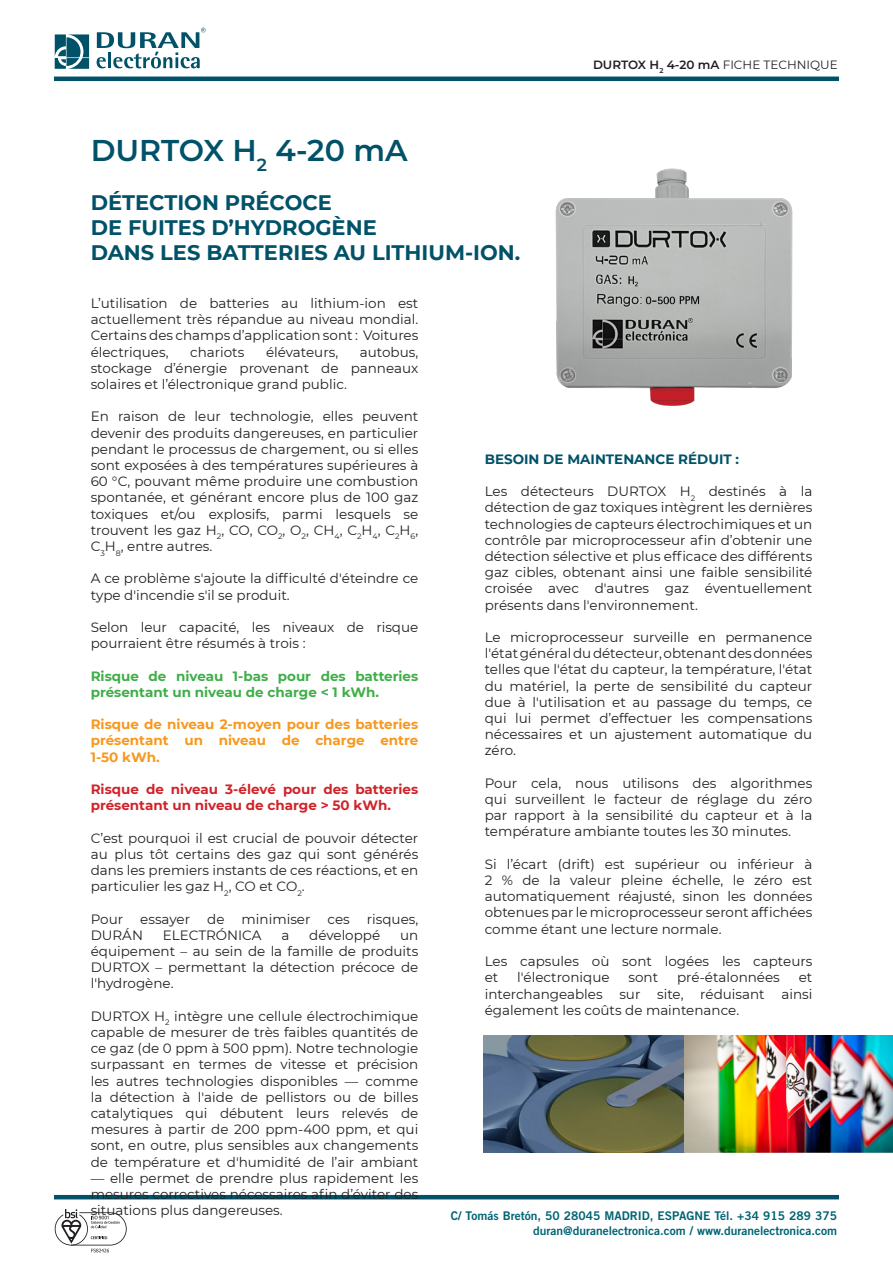
<style>
.page{position:relative;width:893px;height:1263px;background:#fff}
.page>*{position:absolute;margin:0;border:0;box-sizing:border-box;transform-origin:0 0}
.t1{font:100 30.15px "Montserrat";color:#015269}
.t2{font:700 21px "Montserrat";color:#015269}
.t3{font:13.5px/16.2px "Montserrat";color:#231f20;text-align:justify}
.t4{font:700 13.5px/16.2px "Montserrat";color:#f7981d;text-align:justify}
.t5{font:700 13.5px/16.2px "Montserrat";color:#d1232a}
.t6{font:700 13.5px/16.2px "Montserrat";color:#40ae49}
.t7{font:700 13.5px "Montserrat";color:#015269}
.t8{font:12px "Trade Gothic LT Std Bd 2";color:#016474}
.t9{font:12px "Montserrat";color:#231f20}
.s1{font-weight:100}
</style>
<div class="page">
<svg style="left:55px;top:34px;width:34px;height:35px"></svg>
<svg style="left:97px;top:28px;width:109px;height:40px"></svg>
<svg style="left:55px;top:1209px;width:72px;height:43px"></svg>
<hr style="left:54px;top:77px;width:785px;height:4px;background:#015269">
<hr style="left:54px;top:1195px;width:785px;height:4px;background:#015269">
<img style="left:555px;top:168px;width:238px;height:238px">
<img style="left:484px;top:1036px;width:409px;height:116px">
<p class="t9" style="left:593px;top:56px;width:246px"><span class="s1">DURTOX H</span><sub>2</sub> <span class="s1">4-20 mA</span> FICHE TECHNIQUE</p>
<p class="t1" style="left:91px;top:130px;width:318px">DURTOX H<sub>2</sub> 4-20 mA</p>
<p class="t2" style="left:91px;top:187px;width:243px">DÉTECTION PRÉCOCE</p>
<p class="t2" style="left:91px;top:212px;width:288px">DE FUITES D’HYDROGÈNE</p>
<p class="t2" style="left:91px;top:237px;width:431px">DANS LES BATTERIES AU LITHIUM-ION.</p>
<p class="t3" style="left:91px;top:295px;width:329px">L’utilisation de batteries au lithium-ion est actuellement très répandue au niveau mondial.<br>Certains des champs d’application sont : Voitures électriques,</p>
<p class="t3" style="left:91px;top:343px;width:329px;text-indent:269px">autobus, stockage d’énergie provenant de panneaux solaires et l’électronique grand public.</p>
<p class="t3" style="left:91px;top:408px;width:329px">En raison de leur technologie, elles peuvent devenir des produits dangereuses, en particulier pendant le processus de chargement, ou si elles sont exposées à des températures supérieures à 60 °C, pouvant même produire une combustion spontanée, et générant encore plus de 100 gaz toxiques et/ou explosifs, parmi lesquels se trouvent les gaz H<sub>2</sub>, CO, CO<sub>2</sub>, O<sub>2</sub>, CH<sub>4</sub>, C<sub>2</sub>H<sub>4</sub>, C<sub>2</sub>H<sub>6</sub>, C<sub>3</sub>H<sub>8</sub>, entre autres.</p>
<p class="t3" style="left:91px;top:570px;width:329px">A ce problème s'ajoute la difficulté d'éteindre ce type d'incendie s'il se produit.</p>
<p class="t3" style="left:91px;top:619px;width:329px">Selon leur capacité, les niveaux de risque pourraient être résumés à trois :</p>
<p class="t6" style="left:91px;top:667px;width:329px">Risque de niveau 1-bas pour des batteries présentant un niveau de charge &lt; 1 kWh.</p>
<p class="t4" style="left:91px;top:716px;width:329px">Risque de niveau 2-moyen pour des batteries présentant un niveau de charge entre 1-50 kWh.</p>
<p class="t5" style="left:91px;top:780px;width:329px">Risque de niveau 3-élevé pour des batteries présentant un niveau de charge &gt; 50 kWh.</p>
<p class="t3" style="left:91px;top:829px;width:329px">C’est pourquoi il est crucial de pouvoir détecter au plus tôt certains des gaz qui sont générés dans les premiers instants de ces réactions, et en particulier les gaz H<sub>2</sub>, CO et CO<sub>2</sub>.</p>
<p class="t3" style="left:91px;top:910px;width:34px">Pour</p>
<p class="t3" style="left:140px;top:910px;width:51px">essayer</p>
<p class="t3" style="left:207px;top:910px;width:19px">de</p>
<p class="t3" style="left:242px;top:910px;width:70px">minimiser</p>
<p class="t3" style="left:328px;top:910px;width:24px">ces</p>
<p class="t3" style="left:367px;top:910px;width:53px">risques,</p>
<p class="t3" style="left:91px;top:926px;width:54px">DURÁN</p>
<p class="t3" style="left:163px;top:926px;width:100px">ELECTRÓNICA</p>
<p class="t3" style="left:281px;top:926px;width:9px">a</p>
<p class="t3" style="left:309px;top:926px;width:72px">développé</p>
<p class="t3" style="left:190px;top:343px;width:56px">chariots</p>
<p class="t3" style="left:266px;top:343px;width:74px">élévateurs,</p>
<p class="t7" style="left:485px;top:449px;width:256px">BESOIN DE MAINTENANCE RÉDUIT :</p>
<p class="t3" style="left:485px;top:483px;width:329px">Les détecteurs DURTOX H<sub>2</sub> destinés à la détection de gaz toxiques intègrent les dernières technologies de capteurs électrochimiques et un contrôle par microprocesseur afin d’obtenir une détection sélective et plus efficace des différents gaz cibles, obtenant ainsi une faible sensibilité croisée avec d'autres gaz éventuellement présents dans l'environnement.</p>
<p class="t3" style="left:485px;top:629px;width:329px">Le microprocesseur surveille en permanence l'état général du détecteur, obtenant des données telles que l'état du capteur, la température, l'état du matériel, la perte de sensibilité du capteur due à l'utilisation et au passage du temps, ce qui lui permet d’effectuer les compensations nécessaires et un ajustement automatique du zéro.</p>
<p class="t3" style="left:485px;top:774px;width:329px">Pour cela, nous utilisons des algorithmes qui surveillent le facteur de réglage du zéro par rapport à la sensibilité du capteur et à la température ambiante toutes les 30 minutes.</p>
<p class="t3" style="left:485px;top:855px;width:329px">Si l’écart (drift) est supérieur ou inférieur à 2 % de la valeur pleine échelle, le zéro est automatiquement réajusté, sinon les données obtenues par le microprocesseur seront affichées comme étant une lecture normale.</p>
<p class="t3" style="left:485px;top:953px;width:329px">Les capsules où sont logées les capteurs et</p>
<p class="t3" style="left:91px;top:926px;width:329px;text-indent:309px">un équipement – au sein de la famille de produits DURTOX – permettant la détection précoce de l'hydrogène.</p>
<p class="t3" style="left:91px;top:1007px;width:329px">DURTOX H<sub>2</sub> intègre une cellule électrochimique capable de mesurer de très faibles quantités de ce gaz (de 0 ppm à 500 ppm). Notre technologie surpassant en termes de vitesse et précision les autres technologies disponibles — comme la détection à l'aide de pellistors ou de billes catalytiques qui débutent leurs relevés de mesures à partir de 200 ppm-400 ppm, et qui sont, en outre, plus sensibles aux changements de température et d'humidité de l’air ambiant</p>
<p class="t3" style="left:91px;top:1169px;width:329px">— elle permet de prendre plus rapidement les mesures correctives nécessaires afin d’éviter des situations plus dangereuses.</p>
<p class="t3" style="left:517px;top:969px;width:94px">l'électronique</p>
<p class="t3" style="left:628px;top:969px;width:31px">sont</p>
<p class="t3" style="left:677px;top:969px;width:104px">pré-étalonnées</p>
<p class="t3" style="left:485px;top:969px;width:329px;text-indent:314px">et interchangeables sur site, réduisant ainsi également les coûts de maintenance.</p>
<p class="t8" style="left:451px;top:1208px;width:388px">C/ Tomás Bretón, 50 28045 MADRID, ESPAGNE Tél. +34 915 289 375</p>
<p class="t8" style="left:533px;top:1223px;width:306px">duran@duranelectronica.com / www.duranelectronica.com</p>
</div>
